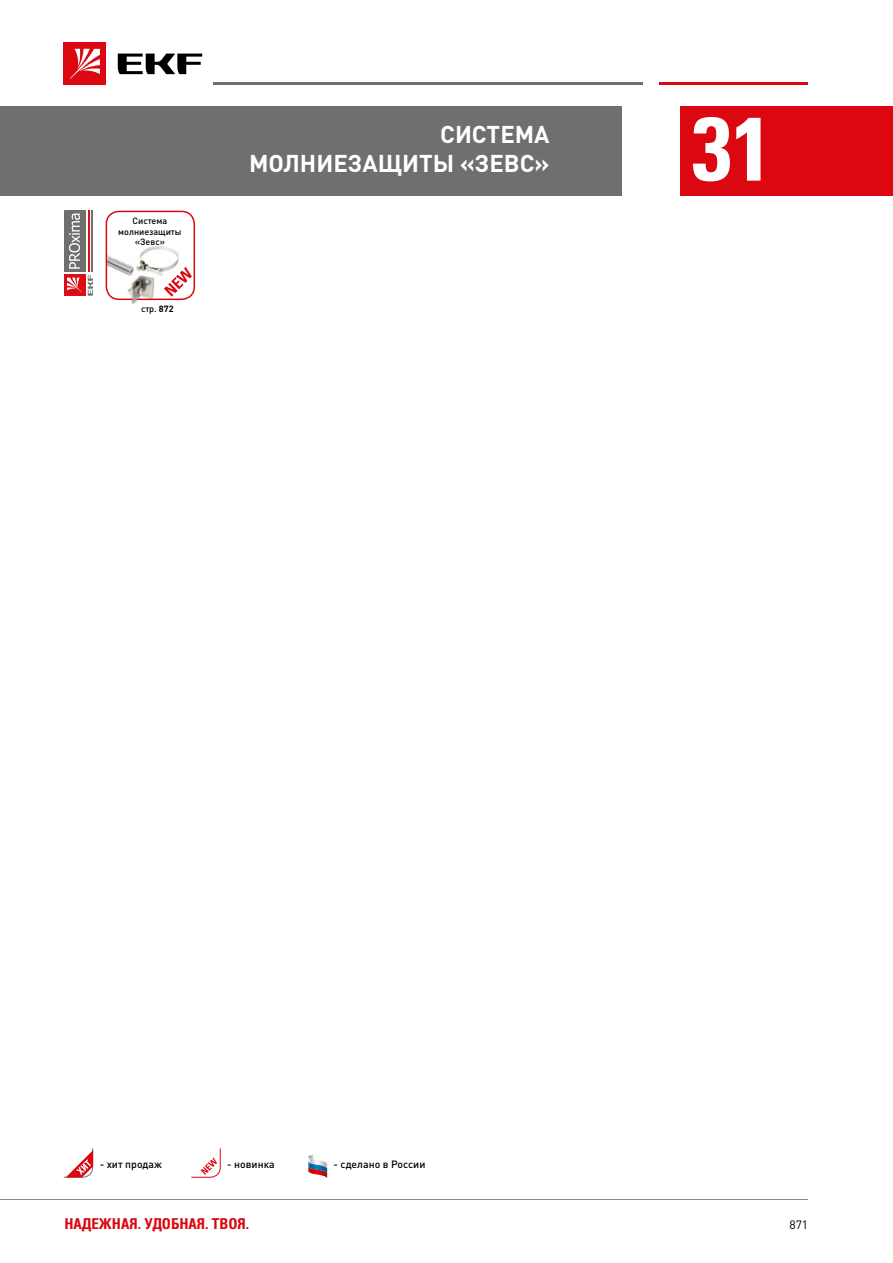
<style>
.page{position:relative;width:893px;height:1263px;background:#fff}
.page>*{position:absolute;margin:0;border:0;box-sizing:border-box;transform-origin:0 0}
.t1{font:700 90px "Partner Condensed";color:#fff}
.t2{font:700 24px/28.8px "DIN Cyr";color:#fff;text-align:right}
.t3{font:700 15px "Partner Condensed";color:#db0812}
.t4{font:12px "DIN Cyr";color:#000}
.t5{font:500 10.5px "DIN Cyr";color:#000}
.t6{font:500 9px/10.8px "DIN Cyr";color:#000;text-align:center}
.s1{font-weight:700}
</style>
<div class="page">
<hr style="left:659px;top:82px;width:149px;height:3px;background:#db0812">
<hr style="left:213px;top:82px;width:430px;height:3px;background:#706f6f">
<svg style="left:118px;top:54px;width:84px;height:20px"></svg>
<div style="left:64px;top:43px;width:42px;height:42px;background:#db0812"></div>
<svg style="left:70px;top:49px;width:30px;height:30px"></svg>
<hr style="left:0;top:1199px;width:808px;height:1px;background:#878787">
<img style="left:136px;top:246px;width:43px;height:26px">
<div style="left:106px;top:211px;width:89px;height:89px;border:2px solid #db0812;border-radius:13px"></div>
<div style="left:64px;top:211px;width:21px;height:61px;background:#706f6f"></div>
<hr style="left:88px;top:211px;width:2px;height:61px;background:#dc0d15">
<hr style="left:91px;top:211px;width:2px;height:61px;background:#706f6f">
<svg style="left:69px;top:214px;width:11px;height:55px"></svg>
<svg style="left:88px;top:275px;width:5px;height:21px"></svg>
<div style="left:64px;top:275px;width:21px;height:21px;background:#dc0d15"></div>
<svg style="left:67px;top:278px;width:15px;height:15px"></svg>
<div style="left:0;top:106px;width:622px;height:90px;background:#706f6f"></div>
<div style="left:680px;top:106px;width:213px;height:90px;background:#db0812"></div>
<svg style="left:63px;top:1148px;width:30px;height:30px"></svg>
<svg style="left:191px;top:1148px;width:30px;height:30px"></svg>
<svg style="left:308px;top:1154px;width:19px;height:24px"></svg>
<svg style="left:164px;top:267px;width:28px;height:30px"></svg>
<img style="left:107px;top:253px;width:26px;height:22px">
<img style="left:121px;top:267px;width:42px;height:37px">
<p class="t6" style="left:118px;top:215px;width:65px">Система молниезащиты «Зевс»</p>
<p class="t6" style="left:141px;top:303px;width:34px">стр. <span class="s1">872</span></p>
<h2 class="t2" style="left:249px;top:119px;width:302px">СИСТЕМА<br>МОЛНИЕЗАЩИТЫ «ЗЕВС»</h2>
<h1 class="t1" style="left:692px;top:95px;width:81px">31</h1>
<p class="t5" style="left:100px;top:1157px;width:64px">- хит продаж</p>
<p class="t5" style="left:227px;top:1157px;width:49px">- новинка</p>
<p class="t5" style="left:334px;top:1157px;width:93px">- сделано в России</p>
<h3 class="t3" style="left:64px;top:1214px;width:186px">НАДЕЖНАЯ. УДОБНАЯ. ТВОЯ.</h3>
<p class="t4" style="left:789px;top:1216px;width:20px">871</p>
</div>
